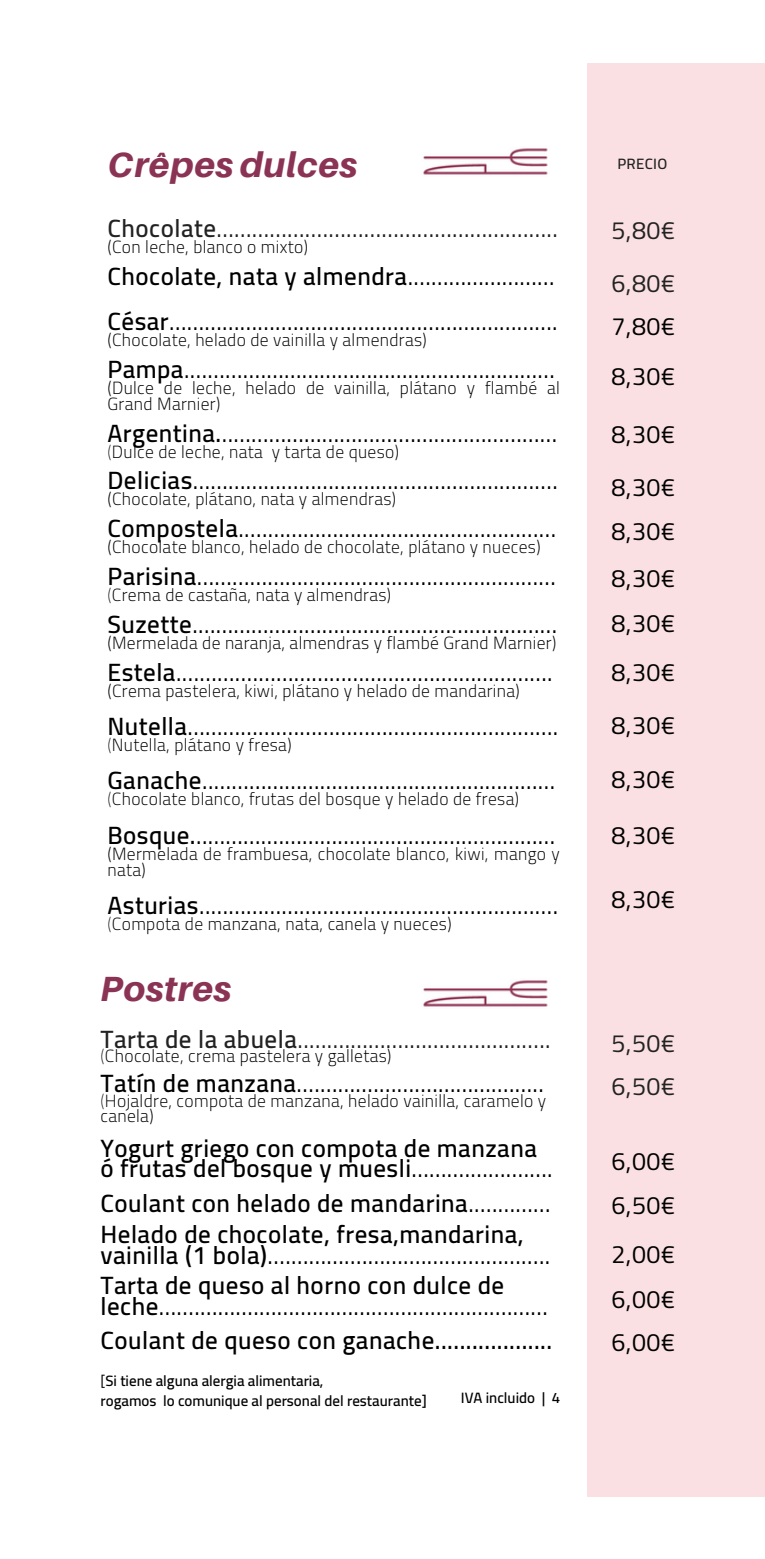
<style>
.page{position:relative;width:765px;height:1559px;background:#fff}
.page>*{position:absolute;margin:0;border:0;box-sizing:border-box;transform-origin:0 0}
.t1{font:italic 800 35px "Aileron";letter-spacing:.02em;color:#8b3354}
.t2{font:25px/44.2px "Cairo";letter-spacing:.02em;color:#000}
.t3{font:600 25px/20.8px "Cairo";letter-spacing:.02em;color:#000}
.t4{font:25px "Cairo";letter-spacing:.02em;color:#222}
.t5{font:300 17.5px/16px "Cairo";letter-spacing:.02em;color:#000}
.t6{font:600 15px "Cairo";color:#000}
.t7{font:600 15px "Cairo";letter-spacing:.02em;color:#222}
.s1{font-weight:600}
.s2{font-weight:200}
.s3{font-weight:400}
</style>
<div class="page">
<div style="left:587px;top:64px;width:178px;height:1432px;background:#fae0e2"></div>
<img style="left:423px;top:148px;width:125px;height:27px">
<img style="left:423px;top:980px;width:125px;height:27px">
<p class="t1" style="left:107px;top:143px;width:251px">Crêpes dulces</p>
<h2 class="t4" style="left:107px;top:214px;width:452px"><span class="s1">Chocolate</span>..........................................................</h2>
<h2 class="t5" style="left:107px;top:239px;width:202px">(Con leche, blanco o mixto)</h2>
<h2 class="t2" style="left:107px;top:254px;width:449px"><span class="s1">Chocolate, nata y almendra</span>.........................</h2>
<h2 class="t2" style="left:107px;top:299px;width:452px"><span class="s1">César</span>..................................................................</h2>
<h2 class="t5" style="left:107px;top:332px;width:321px">(Chocolate, helado de vainilla y almendras)</h2>
<h2 class="t2" style="left:107px;top:347px;width:449px"><span class="s1">Pampa</span>...............................................................</h2>
<h2 class="t5" style="left:107px;top:379px;width:454px">(Dulce de leche, helado de vainilla, plátano y flambé al<br>Grand Marnier)</h2>
<h2 class="t2" style="left:107px;top:411px;width:451px"><span class="s1">Argentina.</span>.........................................................</h2>
<h2 class="t5" style="left:107px;top:443px;width:293px"><span class="s2">(</span>Dulce de leche, nata y tarta de queso)</h2>
<h2 class="t2" style="left:107px;top:458px;width:452px"><span class="s1">Delicias</span>..............................................................</h2>
<h2 class="t5" style="left:107px;top:491px;width:290px">(Chocolate, plátano, nata y almendras)</h2>
<h2 class="t2" style="left:107px;top:506px;width:450px"><span class="s1">Compostela</span>......................................................</h2>
<h2 class="t5" style="left:107px;top:539px;width:435px">(Chocolate blanco, helado de chocolate, plátano y nueces)</h2>
<h2 class="t2" style="left:107px;top:554px;width:450px"><span class="s1">Parisina</span>.............................................................</h2>
<h2 class="t5" style="left:107px;top:587px;width:285px"><span class="s2">(</span>Crema de castaña, nata y almendras)</h2>
<h2 class="t2" style="left:107px;top:602px;width:451px"><span class="s1">Suzette</span>..............................................................</h2>
<h2 class="t5" style="left:107px;top:635px;width:451px">(Mermelada de naranja, almendras y flambé Grand Marnier)</h2>
<h2 class="t2" style="left:107px;top:650px;width:447px"><span class="s1">Estela</span>................................................................</h2>
<h2 class="t5" style="left:107px;top:682px;width:414px">(Crema pastelera, kiwi, plátano y helado de mandarina)</h2>
<h2 class="t2" style="left:107px;top:704px;width:452px"><span class="s1">Nutella</span>...............................................................</h2>
<h2 class="t5" style="left:107px;top:737px;width:186px"><span class="s2">(</span>Nutella, plátano y fresa)</h2>
<h2 class="t2" style="left:107px;top:758px;width:449px"><span class="s1">Ganache</span>............................................................</h2>
<h2 class="t5" style="left:107px;top:791px;width:413px"><span class="s2">(</span>Chocolate blanco, frutas del bosque y helado de fresa)</h2>
<h2 class="t2" style="left:107px;top:812px;width:449px"><span class="s1">Bosque.</span>.............................................................</h2>
<h2 class="t5" style="left:107px;top:845px;width:454px">(Mermelada de frambuesa, chocolate blanco, kiwi, mango y nata)</h2>
<h2 class="t2" style="left:107px;top:883px;width:452px"><span class="s1">Asturias</span>.............................................................</h2>
<h2 class="t5" style="left:107px;top:915px;width:346px"><span class="s2">(</span>Compota de manzana, nata, canela y nueces)</h2>
<h2 class="t1" style="left:101px;top:966px;width:132px">Postres</h2>
<h2 class="t4" style="left:101px;top:1024px;width:452px"><span class="s1">Tarta de la abuela</span>...........................................</h2>
<h2 class="t5" style="left:101px;top:1048px;width:292px"><span class="s2">(</span>Chocolate, crema pastelera y galletas)</h2>
<h2 class="t2" style="left:101px;top:1061px;width:445px"><span class="s1">Tatín de manzana</span>..........................................</h2>
<h2 class="t5" style="left:101px;top:1093px;width:447px;line-height:14.5px"><span class="s2">(</span>Hojaldre, compota de manzana, helado vainilla, caramelo y canela)</h2>
<h2 class="t3" style="left:101px;top:1137px;width:454px">Yogurt griego con compota de manzana ó frutas del bosque y muesli<span class="s3">........................</span></h2>
<h2 class="t3" style="left:101px;top:1193px;width:452px">Coulant con helado de mandarina<span class="s3">..............</span></h2>
<h2 class="t3" style="left:101px;top:1223px;width:451px">Helado de chocolate, fresa,mandarina, vainilla (1 bola)<span class="s3">................................................</span></h2>
<h2 class="t2" style="left:101px;top:1274px;width:449px;line-height:20.8px"><span class="s1">Tarta de queso al horno con dulce de leche</span>..................................................................</h2>
<h2 class="t3" style="left:101px;top:1329px;width:453px">Coulant de queso con ganache...................</h2>
<h2 class="t6" style="left:101px;top:1371px;width:224px"><span class="s3">[</span>Si tiene alguna alergia alimentaria,</h2>
<h2 class="t6" style="left:101px;top:1391px;width:328px">rogamos lo comunique al personal del restaurante]</h2>
<h2 class="t6" style="left:461px;top:1388px;width:101px">IVA incluido | 4</h2>
<h2 class="t7" style="left:617px;top:155px;width:51px">PRECIO</h2>
<h1 class="t4" style="left:611px;top:215px;width:65px">5,80€</h1>
<p class="t4" style="left:611px;top:268px;width:65px">6,80€</p>
<h2 class="t2" style="left:611px;top:304px;width:65px">7,80€</h2>
<h3 class="t2" style="left:611px;top:354px;width:65px">8,30€</h3>
<h2 class="t2" style="left:611px;top:412px;width:65px">8,30€</h2>
<h2 class="t2" style="left:611px;top:464px;width:65px">8,30€</h2>
<h2 class="t2" style="left:611px;top:509px;width:65px">8,30€</h2>
<h2 class="t2" style="left:611px;top:556px;width:65px">8,30€</h2>
<p class="t2" style="left:611px;top:601px;width:65px">8,30€</p>
<p class="t2" style="left:611px;top:650px;width:65px">8,30€</p>
<h5 class="t2" style="left:611px;top:703px;width:65px">8,30€</h5>
<h4 class="t2" style="left:611px;top:757px;width:65px">8,30€</h4>
<h2 class="t2" style="left:611px;top:813px;width:65px">8,30€</h2>
<h2 class="t2" style="left:611px;top:877px;width:65px">8,30€</h2>
<h2 class="t4" style="left:611px;top:1028px;width:65px">5,50€</h2>
<h2 class="t4" style="left:611px;top:1071px;width:65px">6,50€</h2>
<h2 class="t2" style="left:611px;top:1138px;width:65px">6,00€<br>6,50€</h2>
<h2 class="t2" style="left:611px;top:1231px;width:65px;text-align:justify">2,00€ 6,00€ 6,00€</h2>
</div>
